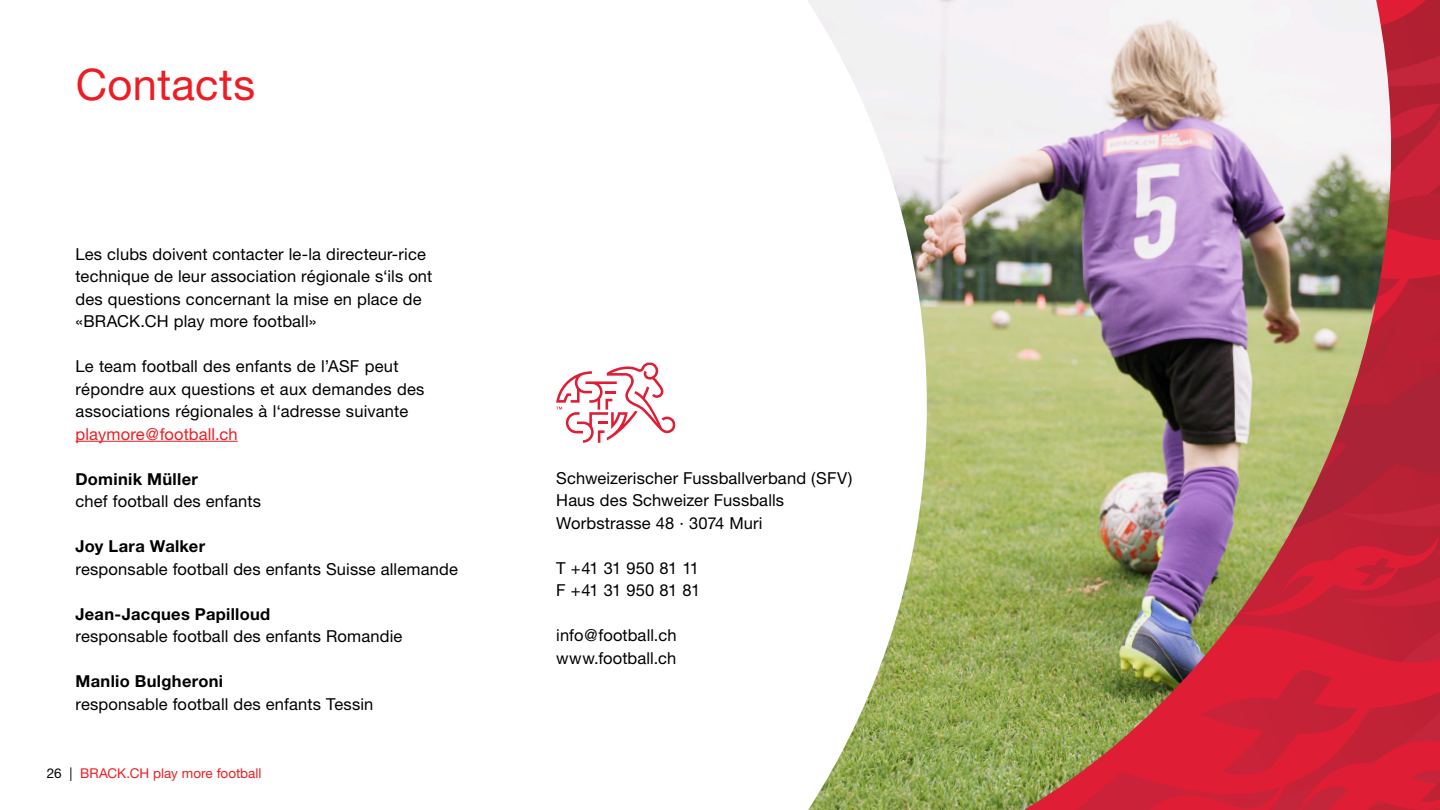
<style>
.page{position:relative;width:1440px;height:810px;background:#fff}
.page>*{position:absolute;margin:0;border:0;box-sizing:border-box;transform-origin:0 0}
.t1{font:43.5px "Helvetica Neue";letter-spacing:.01em;color:#ee1d23}
.t2{font:16.5px/22.5px "Helvetica Neue";letter-spacing:.01em;color:#000}
.t3{font:700 16.5px "Helvetica Neue";letter-spacing:.02em;color:#000}
.t4{font:16.5px/22.5px "Helvetica Neue";letter-spacing:-.03em;color:#000}
.t5{font:16.5px "Helvetica Neue";letter-spacing:.005em;color:#ee1d23}
.t6{font:13.5px "Helvetica Neue";color:#ee1d23}
.s1{color:#000}
</style>
<div class="page">
<svg style="left:1420px;top:89px;width:20px;height:201px;background:#c52035"></svg>
<svg style="left:1420px;top:295px;width:20px;height:515px;background:#bf2135"></svg>
<svg style="left:556px;top:362px;width:119px;height:81px"></svg>
<hr style="left:76px;top:441px;width:162px;height:1px;background:#ee1d23">
<img style="left:808px;top:0;width:612px;height:810px">
<h1 class="t1" style="left:76px;top:59px;width:181px">Contacts</h1>
<p class="t2" style="left:76px;top:242px;width:358px">Les clubs doivent contacter le-la directeur-rice technique de leur association régionale s‘ils ont des questions concernant la mise en place de «BRACK.CH play more football»</p>
<p class="t2" style="left:76px;top:355px;width:350px">Le team football des enfants de l’ASF peut répondre aux questions et aux demandes des associations régionales à l‘adresse suivante</p>
<p class="t5" style="left:76px;top:424px;width:164px">playmore@football.ch</p>
<p class="t3" style="left:76px;top:469px;width:124px">dominik müller</p>
<p class="t2" style="left:76px;top:490px;width:187px">chef football des enfants</p>
<p class="t3" style="left:76px;top:536px;width:131px">joy lara Walker</p>
<p class="t2" style="left:76px;top:557px;width:384px">responsable football des enfants Suisse allemande</p>
<p class="t3" style="left:76px;top:604px;width:196px">jean-jacques Papilloud</p>
<p class="t2" style="left:76px;top:625px;width:328px">responsable football des enfants Romandie</p>
<p class="t3" style="left:76px;top:671px;width:149px">manlio bulgheroni</p>
<p class="t2" style="left:76px;top:692px;width:299px">responsable football des enfants Tessin</p>
<p class="t6" style="left:47px;top:765px;width:216px"><span class="s1">26 |</span> BRACK.CH play more football</p>
<p class="t2" style="left:556px;top:466px;width:298px">Schweizerischer Fussballverband (SFV)<br>Haus des Schweizer Fussballs<br>Worbstrasse 48 · 3074 Muri</p>
<p class="t4" style="left:556px;top:556px;width:145px">T +41 31 950 81 11<br>F +41 31 950 81 81</p>
<p class="t2" style="left:556px;top:624px;width:122px">info@football.ch www.football.ch</p>
</div>
